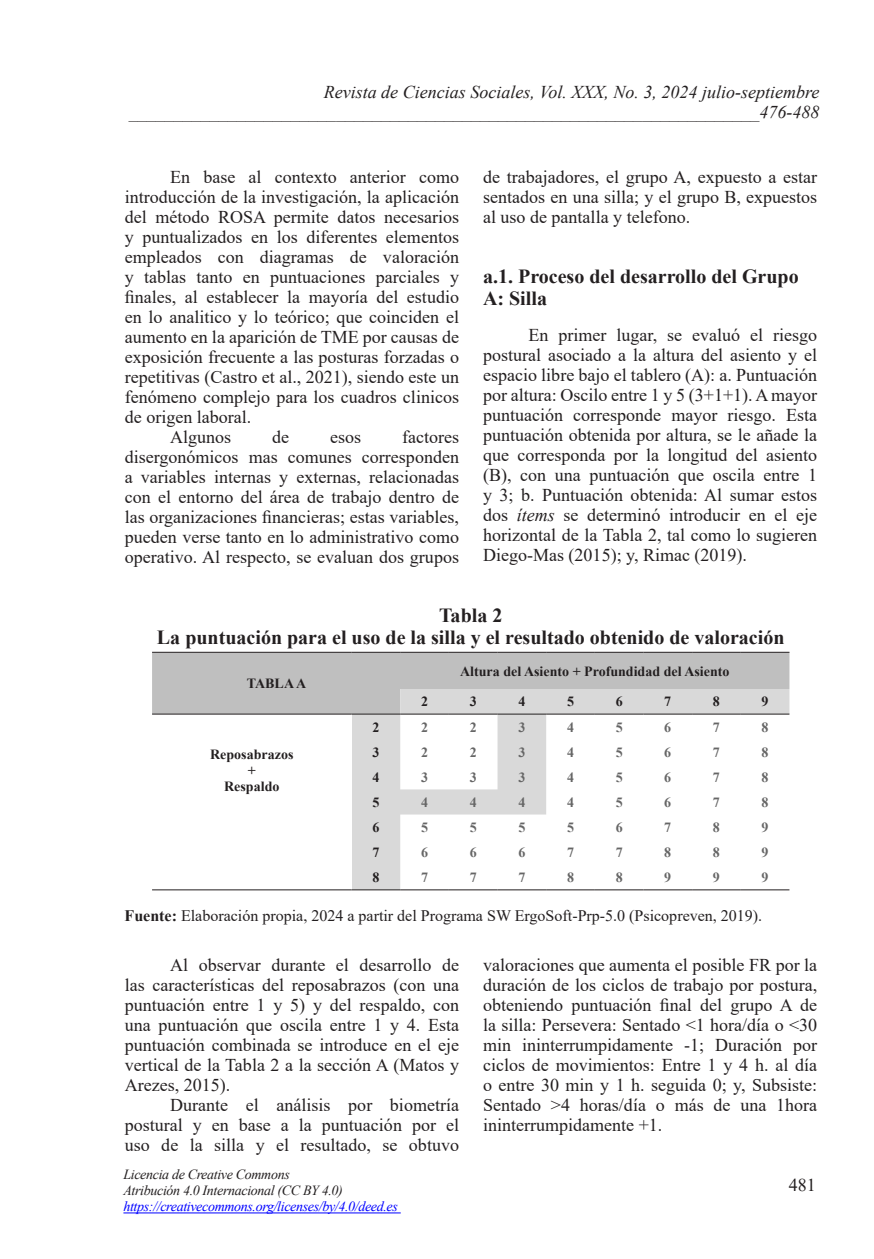
<style>
.page{position:relative;width:874px;height:1259px;background:#fff}
.page>*{position:absolute;margin:0;border:0;box-sizing:border-box;transform-origin:0 0}
.a_titulo-tabla{font:700 20px "Times New Roman";color:#231f20}
.a_titulo1{font:700 20px/22px "Times New Roman";color:#231f20}
.a_contenido{font:18px/20px "Times New Roman";color:#231f20;text-align:justify}
.t1{font:italic 18px/20px "Times New Roman";color:#231f20;text-align:right}
.t2{font:16px "Times New Roman";color:#231f20}
.t3{font:700 14px "Times New Roman";color:#231f20}
.t4{font:italic 14px/16px "Times New Roman";letter-spacing:-.025em;color:#231f20}
.t5{font:700 14px "Times New Roman";color:#666}
.t6{font:italic 14px "Times New Roman";letter-spacing:-.025em;color:#00f}
.s1{font-style:italic}
.s2{font-weight:700}
</style>
<div class="page">
<hr style="left:123px;top:1212px;width:277px;height:1px;background:#00f">
<div style="left:152px;top:653px;width:637px;height:60px;background:#bfbfbf"></div>
<svg style="left:351px;top:689px;width:438px;height:200px"></svg>
<hr style="left:152px;top:652px;width:199px;height:1px;background:#231f20">
<hr style="left:351px;top:652px;width:49px;height:1px;background:#231f20">
<hr style="left:400px;top:652px;width:48px;height:1px;background:#231f20">
<hr style="left:448px;top:652px;width:49px;height:1px;background:#231f20">
<hr style="left:497px;top:652px;width:49px;height:1px;background:#231f20">
<hr style="left:546px;top:652px;width:48px;height:1px;background:#231f20">
<hr style="left:594px;top:652px;width:49px;height:1px;background:#231f20">
<hr style="left:643px;top:652px;width:48px;height:1px;background:#231f20">
<hr style="left:691px;top:652px;width:49px;height:1px;background:#231f20">
<hr style="left:740px;top:652px;width:49px;height:1px;background:#231f20">
<hr style="left:152px;top:713px;width:199px;height:1px;background:#231f20">
<hr style="left:351px;top:713px;width:49px;height:1px;background:#231f20">
<hr style="left:400px;top:713px;width:48px;height:1px;background:#231f20">
<hr style="left:448px;top:713px;width:49px;height:1px;background:#231f20">
<hr style="left:497px;top:713px;width:49px;height:1px;background:#231f20">
<hr style="left:546px;top:713px;width:48px;height:1px;background:#231f20">
<hr style="left:594px;top:713px;width:49px;height:1px;background:#231f20">
<hr style="left:643px;top:713px;width:48px;height:1px;background:#231f20">
<hr style="left:691px;top:713px;width:49px;height:1px;background:#231f20">
<hr style="left:740px;top:713px;width:49px;height:1px;background:#231f20">
<hr style="left:152px;top:889px;width:199px;height:1px;background:#231f20">
<hr style="left:351px;top:889px;width:49px;height:1px;background:#231f20">
<hr style="left:400px;top:889px;width:48px;height:1px;background:#231f20">
<hr style="left:448px;top:889px;width:49px;height:1px;background:#231f20">
<hr style="left:497px;top:889px;width:49px;height:1px;background:#231f20">
<hr style="left:546px;top:889px;width:48px;height:1px;background:#231f20">
<hr style="left:594px;top:889px;width:49px;height:1px;background:#231f20">
<hr style="left:643px;top:889px;width:48px;height:1px;background:#231f20">
<hr style="left:691px;top:889px;width:49px;height:1px;background:#231f20">
<hr style="left:740px;top:889px;width:49px;height:1px;background:#231f20">
<p class="t1" style="left:129px;top:81px;width:691px">Revista de Ciencias Sociales, Vol. XXX, No. 3, 2024 julio-septiembre ______________________________________________________________________476-488</p>
<p class="a_contenido" style="left:125px;top:166px;width:335px;text-indent:45px">En base al contexto anterior como introducción de la investigación, la aplicación del método ROSA permite datos necesarios y puntualizados en los diferentes elementos empleados con diagramas de valoración y tablas tanto en puntuaciones parciales y finales, al establecer la mayoría del estudio en lo analitico y lo teórico; que coinciden el aumento en la aparición de TME por causas de exposición frecuente a las posturas forzadas o repetitivas (Castro et al., 2021), siendo este un fenómeno complejo para los cuadros clinicos de origen laboral.</p>
<p class="a_contenido" style="left:170px;top:426px;width:63px">Algunos</p>
<p class="a_contenido" style="left:272px;top:426px;width:18px">de</p>
<p class="a_contenido" style="left:330px;top:426px;width:32px">esos</p>
<p class="a_contenido" style="left:125px;top:426px;width:335px;text-indent:277px">factores disergonómicos mas comunes corresponden a variables internas y externas, relacionadas con el entorno del área de trabajo dentro de las organizaciones financieras; estas variables, pueden verse tanto en lo administrativo como operativo. Al respecto, se evaluan dos grupos</p>
<p class="a_contenido" style="left:483px;top:166px;width:335px">de trabajadores, el grupo A, expuesto a estar sentados en una silla; y el grupo B, expuestos al uso de pantalla y telefono.</p>
<p class="a_titulo1" style="left:483px;top:264px;width:317px">a.1. Proceso del desarrollo del Grupo<br>A: Silla</p>
<p class="a_contenido" style="left:483px;top:324px;width:335px;text-indent:45px">En primer lugar, se evaluó el riesgo postural asociado a la altura del asiento y el espacio libre bajo el tablero (A): a. Puntuación por altura: Oscilo entre 1 y 5 (3+1+1). A mayor puntuación corresponde mayor riesgo. Esta puntuación obtenida por altura, se le añade la que corresponda por la longitud del asiento (B), con una puntuación que oscila entre 1 y 3; b. Puntuación obtenida: Al sumar estos dos <span class="s1">ítems</span> se determinó introducir en el eje horizontal de la Tabla 2, tal como lo sugieren Diego-Mas (2015); y, Rimac (2019).</p>
<p class="a_titulo-tabla" style="left:439px;top:600px;width:65px">Tabla 2</p>
<p class="a_titulo-tabla" style="left:157px;top:622px;width:628px">La puntuación para el uso de la silla y el resultado obtenido de valoración</p>
<p class="t3" style="left:247px;top:673px;width:61px">TABLA A</p>
<p class="t3" style="left:460px;top:661px;width:271px">Altura del Asiento + Profundidad del Asiento</p>
<p class="t3" style="left:421px;top:691px;width:8px">2</p>
<p class="t3" style="left:469px;top:691px;width:8px">3</p>
<p class="t3" style="left:518px;top:691px;width:8px">4</p>
<p class="t3" style="left:566px;top:691px;width:8px">5</p>
<p class="t3" style="left:615px;top:691px;width:8px">6</p>
<p class="t3" style="left:664px;top:691px;width:8px">7</p>
<p class="t3" style="left:712px;top:691px;width:8px">8</p>
<p class="t3" style="left:761px;top:691px;width:8px">9</p>
<p class="t3" style="left:372px;top:717px;width:8px">2</p>
<p class="t5" style="left:421px;top:717px;width:8px">2</p>
<p class="t5" style="left:469px;top:717px;width:8px">2</p>
<p class="t5" style="left:518px;top:717px;width:8px">3</p>
<p class="t5" style="left:566px;top:717px;width:8px">4</p>
<p class="t5" style="left:615px;top:717px;width:8px">5</p>
<p class="t5" style="left:664px;top:717px;width:8px">6</p>
<p class="t5" style="left:712px;top:717px;width:8px">7</p>
<p class="t5" style="left:761px;top:717px;width:8px">8</p>
<p class="t3" style="left:372px;top:741px;width:8px">3</p>
<p class="t5" style="left:421px;top:741px;width:8px">2</p>
<p class="t5" style="left:469px;top:741px;width:8px">2</p>
<p class="t5" style="left:518px;top:741px;width:8px">3</p>
<p class="t5" style="left:566px;top:741px;width:8px">4</p>
<p class="t5" style="left:615px;top:741px;width:8px">5</p>
<p class="t5" style="left:664px;top:741px;width:8px">6</p>
<p class="t5" style="left:712px;top:741px;width:8px">7</p>
<p class="t5" style="left:761px;top:741px;width:8px">8</p>
<p class="t3" style="left:372px;top:767px;width:8px">4</p>
<p class="t5" style="left:421px;top:767px;width:8px">3</p>
<p class="t5" style="left:469px;top:767px;width:8px">3</p>
<p class="t5" style="left:518px;top:767px;width:8px">3</p>
<p class="t5" style="left:566px;top:767px;width:8px">4</p>
<p class="t5" style="left:615px;top:767px;width:8px">5</p>
<p class="t5" style="left:664px;top:767px;width:8px">6</p>
<p class="t5" style="left:712px;top:767px;width:8px">7</p>
<p class="t5" style="left:761px;top:767px;width:8px">8</p>
<p class="t3" style="left:372px;top:792px;width:8px">5</p>
<p class="t5" style="left:421px;top:792px;width:8px">4</p>
<p class="t5" style="left:469px;top:792px;width:8px">4</p>
<p class="t5" style="left:518px;top:792px;width:8px">4</p>
<p class="t5" style="left:566px;top:792px;width:8px">4</p>
<p class="t5" style="left:615px;top:792px;width:8px">5</p>
<p class="t5" style="left:664px;top:792px;width:8px">6</p>
<p class="t5" style="left:712px;top:792px;width:8px">7</p>
<p class="t5" style="left:761px;top:792px;width:8px">8</p>
<p class="t3" style="left:372px;top:817px;width:8px">6</p>
<p class="t5" style="left:421px;top:817px;width:8px">5</p>
<p class="t5" style="left:469px;top:817px;width:8px">5</p>
<p class="t5" style="left:518px;top:817px;width:8px">5</p>
<p class="t5" style="left:566px;top:817px;width:8px">5</p>
<p class="t5" style="left:615px;top:817px;width:8px">6</p>
<p class="t5" style="left:664px;top:817px;width:8px">7</p>
<p class="t5" style="left:712px;top:817px;width:8px">8</p>
<p class="t5" style="left:761px;top:817px;width:8px">9</p>
<p class="t3" style="left:372px;top:842px;width:8px">7</p>
<p class="t5" style="left:421px;top:842px;width:8px">6</p>
<p class="t5" style="left:469px;top:842px;width:8px">6</p>
<p class="t5" style="left:518px;top:842px;width:8px">6</p>
<p class="t5" style="left:566px;top:842px;width:8px">7</p>
<p class="t5" style="left:615px;top:842px;width:8px">7</p>
<p class="t5" style="left:664px;top:842px;width:8px">8</p>
<p class="t5" style="left:712px;top:842px;width:8px">8</p>
<p class="t5" style="left:761px;top:842px;width:8px">9</p>
<p class="t3" style="left:372px;top:867px;width:8px">8</p>
<p class="t5" style="left:421px;top:867px;width:8px">7</p>
<p class="t5" style="left:469px;top:867px;width:8px">7</p>
<p class="t5" style="left:518px;top:867px;width:8px">7</p>
<p class="t5" style="left:566px;top:867px;width:8px">8</p>
<p class="t5" style="left:615px;top:867px;width:8px">8</p>
<p class="t5" style="left:664px;top:867px;width:8px">9</p>
<p class="t5" style="left:712px;top:867px;width:8px">9</p>
<p class="t5" style="left:761px;top:867px;width:8px">9</p>
<p class="t2" style="left:124px;top:904px;width:639px"><span class="s2">Fuente:</span> Elaboración propia, 2024 a partir del Programa SW ErgoSoft-Prp-5.0 (Psicopreven, 2019).</p>
<p class="a_contenido" style="left:125px;top:954px;width:335px;text-indent:45px">Al observar durante el desarrollo de las características del reposabrazos (con una puntuación entre 1 y 5) y del respaldo, con una puntuación que oscila entre 1 y 4. Esta puntuación combinada se introduce en el eje vertical de la Tabla 2 a la sección A (Matos y Arezes, 2015).</p>
<p class="a_contenido" style="left:125px;top:1094px;width:335px;text-indent:45px">Durante el análisis por biometría postural y en base a la puntuación por el uso de la silla y el resultado, se obtuvo</p>
<p class="t3" style="left:210px;top:744px;width:85px">Reposabrazos</p>
<p class="t3" style="left:248px;top:760px;width:9px">+</p>
<p class="t3" style="left:224px;top:776px;width:57px">Respaldo</p>
<p class="a_contenido" style="left:483px;top:954px;width:335px">valoraciones que aumenta el posible FR por la duración de los ciclos de trabajo por postura, obteniendo puntuación final del grupo A de la silla: Persevera: Sentado &lt;1 hora/día o &lt;30 min ininterrumpidamente -1; Duración por ciclos de movimientos: Entre 1 y 4 h. al día o entre 30 min y 1 h. seguida 0; y, Subsiste:<br>Sentado &gt;4 horas/día o más de una 1hora ininterrumpidamente +1.</p>
<p class="t4" style="left:123px;top:1166px;width:221px">Licencia de Creative Commons<br>Atribución 4.0 Internacional (CC BY 4.0)</p>
<p class="t6" style="left:123px;top:1197px;width:276px">https://creativecommons.org/licenses/by/4.0/deed.es</p>
<p class="a_contenido" style="left:788px;top:1174px;width:28px">481</p>
</div>
